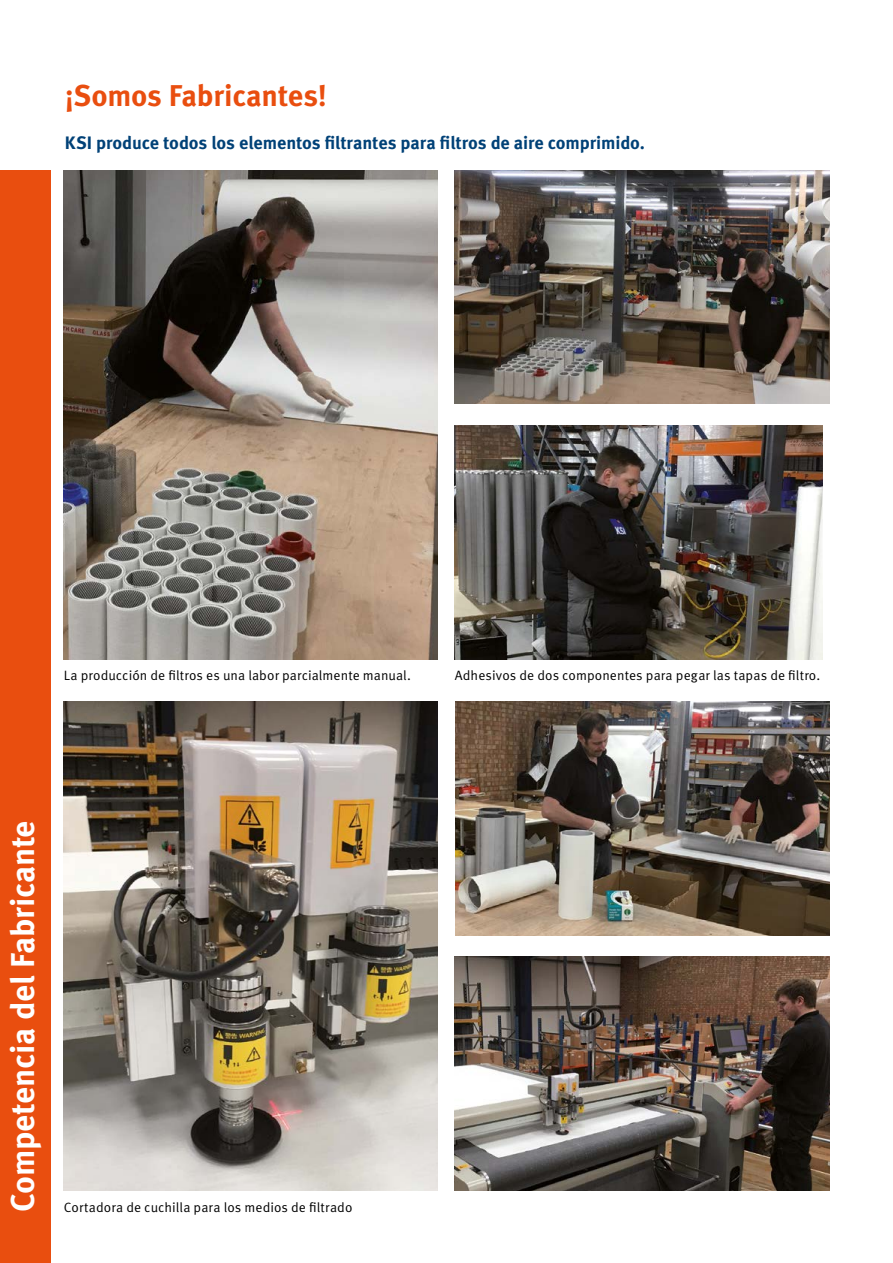
<style>
.page{position:relative;width:893px;height:1263px;background:#fff}
.page>*{position:absolute;margin:0;border:0;box-sizing:border-box;transform-origin:0 0}
.t1{font:700 33px "Meta OT";letter-spacing:-.01em;color:#fff}
.t2{font:700 30px "Meta OT";letter-spacing:-.01em;color:#e94e0f}
.t3{font:700 18px "Meta OT";letter-spacing:-.005em;color:#004177}
.t4{font:13.5px "Meta OT";letter-spacing:.005em;color:#000}
</style>
<div class="page">
<div style="left:0;top:170px;width:51px;height:1093px;background:#e94e0f"></div>
<img style="left:455px;top:425px;width:368px;height:234px">
<img style="left:64px;top:170px;width:374px;height:489px">
<img style="left:455px;top:957px;width:374px;height:234px">
<img style="left:64px;top:702px;width:374px;height:489px">
<img style="left:455px;top:170px;width:374px;height:234px">
<img style="left:455px;top:702px;width:375px;height:233px">
<p class="t2" style="left:65px;top:77px;width:263px">¡Somos Fabricantes!</p>
<p class="t3" style="left:65px;top:131px;width:581px">KSI produce todos los elementos filtrantes para filtros de aire comprimido.</p>
<p class="t4" style="left:64px;top:668px;width:349px">La producción de filtros es una labor parcialmente manual.</p>
<p class="t4" style="left:455px;top:668px;width:367px">Adhesivos de dos componentes para pegar las tapas de filtro.</p>
<p class="t1" style="left:2px;top:1212px;width:393px;rotate:-90deg">Competencia del Fabricante</p>
<p class="t4" style="left:64px;top:1199px;width:290px">Cortadora de cuchilla para los medios de filtrado</p>
</div>
